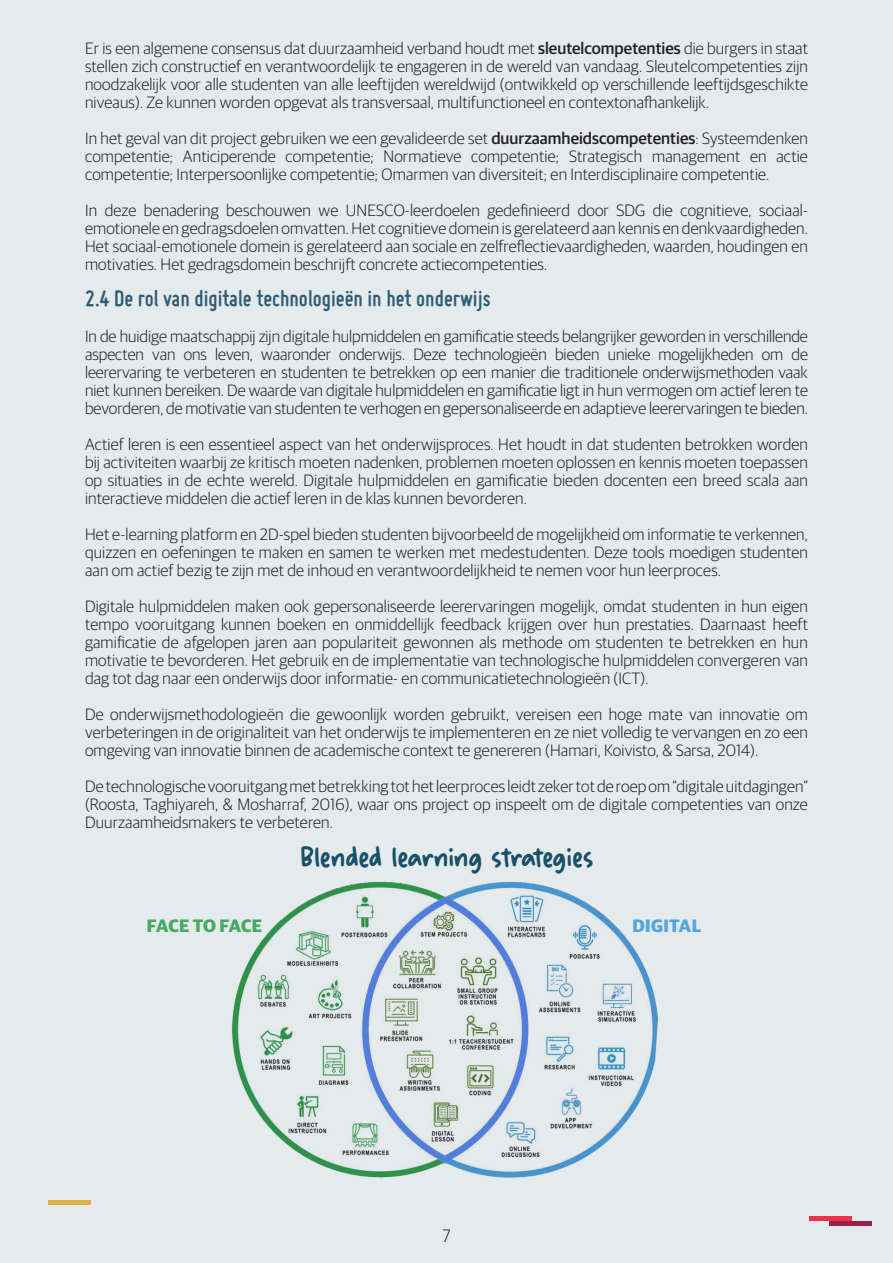
<style>
.page{position:relative;width:893px;height:1263px;background:#e5eaed}
.page>*{position:absolute;margin:0;border:0;box-sizing:border-box;transform-origin:0 0}
.t1{font:27px "Bubble Rainbow";color:#184f69}
.t2{font:700 24px "Miso";color:#305d76}
.t3{font:700 18px "Guardian Sans";letter-spacing:-.01em;color:#45aa62}
.t4{font:700 18px "Guardian Sans";letter-spacing:.02em;color:#54a4de}
.t5{font:300 18px "Guardian Sans Narrow";color:#231f20}
.t6{font:300 16.5px/18px "Guardian Sans";letter-spacing:.01em;color:#231f20;text-align:justify}
.s1{font-weight:500}
</style>
<div class="page">
<hr style="left:809px;top:1217px;width:42px;height:4px;background:#ee314b">
<div style="left:48px;top:1200px;width:43px;height:5px;background:#ddb349"></div>
<div style="left:829px;top:1221px;width:43px;height:5px;background:#982148"></div>
<img style="left:232px;top:881px;width:427px;height:297px">
<p class="t6" style="left:85px;top:38px;width:724px">Er is een algemene consensus dat duurzaamheid verband houdt met <span class="s1">sleutelcompetenties</span> die burgers in staat stellen zich constructief en verantwoordelijk te engageren in de wereld van vandaag. Sleutelcompetenties zijn noodzakelijk voor alle studenten van alle leeftijden wereldwijd (ontwikkeld op verschillende leeftijdsgeschikte niveaus). Ze kunnen worden opgevat als transversaal, multifunctioneel en contextonafhankelijk.</p>
<p class="t6" style="left:85px;top:128px;width:724px">In het geval van dit project gebruiken we een gevalideerde set <span class="s1">duurzaamheidscompetenties</span>: Systeemdenken competentie; Anticiperende competentie; Normatieve competentie; Strategisch management en actie competentie; Interpersoonlijke competentie; Omarmen van diversiteit; en Interdisciplinaire competentie.</p>
<p class="t6" style="left:85px;top:200px;width:724px">In deze benadering beschouwen we UNESCO-leerdoelen gedefinieerd door SDG die cognitieve, sociaal&shy;emotionele en gedragsdoelen omvatten. Het cognitieve domein is gerelateerd aan kennis en denkvaardigheden.<br>Het sociaal-emotionele domein is gerelateerd aan sociale en zelfreflectievaardigheden, waarden, houdingen en motivaties. Het gedragsdomein beschrijft concrete actiecompetenties.</p>
<h2 class="t2" style="left:85px;top:285px;width:407px">2.4 De rol van digitale technologieën in het onderwijs</h2>
<p class="t6" style="left:85px;top:326px;width:724px">In de huidige maatschappij zijn digitale hulpmiddelen en gamificatie steeds belangrijker geworden in verschillende aspecten van ons leven, waaronder onderwijs. Deze technologieën bieden unieke mogelijkheden om de leerervaring te verbeteren en studenten te betrekken op een manier die traditionele onderwijsmethoden vaak niet kunnen bereiken. De waarde van digitale hulpmiddelen en gamificatie ligt in hun vermogen om actief leren te bevorderen, de motivatie van studenten te verhogen en gepersonaliseerde en adaptieve leerervaringen te bieden.</p>
<p class="t6" style="left:85px;top:434px;width:724px">Actief leren is een essentieel aspect van het onderwijsproces. Het houdt in dat studenten betrokken worden bij activiteiten waarbij ze kritisch moeten nadenken, problemen moeten oplossen en kennis moeten toepassen op situaties in de echte wereld. Digitale hulpmiddelen en gamificatie bieden docenten een breed scala aan interactieve middelen die actief leren in de klas kunnen bevorderen.</p>
<p class="t6" style="left:85px;top:524px;width:724px">Het e-learning platform en 2D-spel bieden studenten bijvoorbeeld de mogelijkheid om informatie te verkennen, quizzen en oefeningen te maken en samen te werken met medestudenten. Deze tools moedigen studenten aan om actief bezig te zijn met de inhoud en verantwoordelijkheid te nemen voor hun leerproces.</p>
<p class="t6" style="left:85px;top:596px;width:724px">Digitale hulpmiddelen maken ook gepersonaliseerde leerervaringen mogelijk, omdat studenten in hun eigen tempo vooruitgang kunnen boeken en onmiddellijk feedback krijgen over hun prestaties. Daarnaast heeft gamificatie de afgelopen jaren aan populariteit gewonnen als methode om studenten te betrekken en hun motivatie te bevorderen. Het gebruik en de implementatie van technologische hulpmiddelen convergeren van dag tot dag naar een onderwijs door informatie- en communicatietechnologieën (ICT).</p>
<p class="t6" style="left:85px;top:704px;width:724px">De onderwijsmethodologieën die gewoonlijk worden gebruikt, vereisen een hoge mate van innovatie om verbeteringen in de originaliteit van het onderwijs te implementeren en ze niet volledig te vervangen en zo een omgeving van innovatie binnen de academische context te genereren (Hamari, Koivisto, &amp; Sarsa, 2014).</p>
<p class="t6" style="left:85px;top:776px;width:724px">De technologische vooruitgang met betrekking tot het leerproces leidt zeker tot de roep om “digitale uitdagingen” (Roosta, Taghiyareh, &amp; Mosharraf, 2016), waar ons project op inspeelt om de digitale competenties van onze Duurzaamheidsmakers te verbeteren.</p>
<h1 class="t1" style="left:300px;top:842px;width:294px">Blended learning strategies</h1>
<p class="t3" style="left:147px;top:912px;width:117px">FACE TO FACE</p>
<p class="t4" style="left:632px;top:912px;width:70px">DIGITAL</p>
<p class="t5" style="left:443px;top:1224px;width:9px">7</p>
</div>
